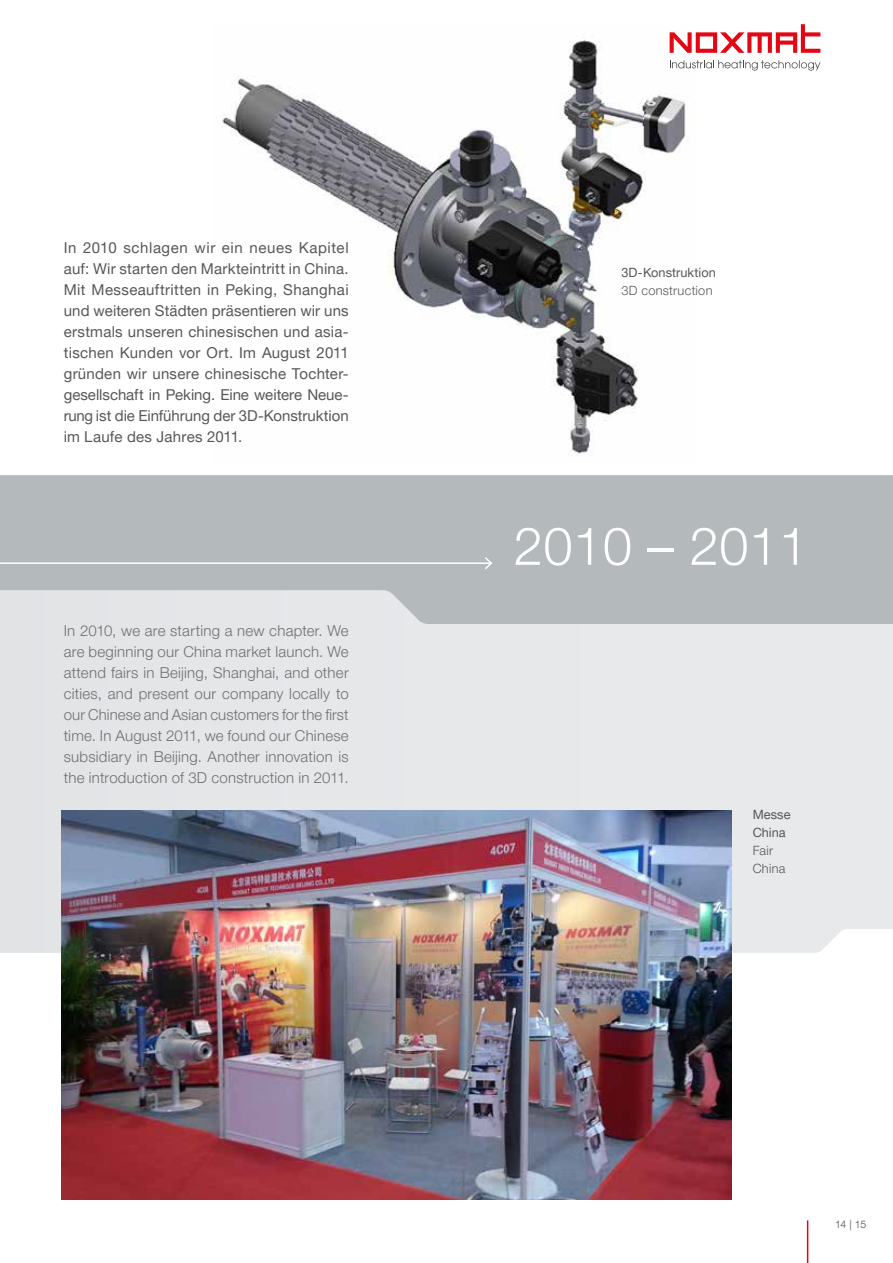
<style>
.page{position:relative;width:893px;height:1263px;background:#fff}
.page>*{position:absolute;margin:0;border:0;box-sizing:border-box;transform-origin:0 0}
.t1{font:300 52.5px "Helvetica Neue LT Pro";letter-spacing:.01em;color:#fff}
.t2{font:15px/21px "Helvetica Neue LT Pro";letter-spacing:-.005em;color:#575756;text-align:justify}
.t3{font:300 15px/21px "Helvetica Neue LT Pro";letter-spacing:.015em;color:#706f6f;text-align:justify}
.t4{font:12.75px/18px "Helvetica Neue LT Pro";color:#575756}
.t5{font:300 12.75px/18px "Helvetica Neue LT Pro";letter-spacing:.02em;color:#575756}
.t6{font:300 10.5px "Helvetica Neue LT Pro";color:#4a4a49}
</style>
<div class="page">
<div style="left:0;top:624px;width:893px;height:329px;background:#e7e8ea"></div>
<img style="left:222px;top:32px;width:464px;height:423px">
<img style="left:62px;top:810px;width:669px;height:389px">
<hr style="left:807px;top:1220px;width:1px;height:43px;background:#e30613">
<svg style="left:670px;top:60px;width:150px;height:11px"></svg>
<svg style="left:670px;top:24px;width:150px;height:29px"></svg>
<svg style="left:0;top:475px;width:893px;height:149px;background:#b9bdc0"></svg>
<hr style="left:0;top:562px;width:491px;height:2px;background:#fff">
<svg style="left:483px;top:555px;width:10px;height:16px"></svg>
<p class="t2" style="left:64px;top:237px;width:286px">In 2010 schlagen wir ein neues Kapitel auf: Wir starten den Markteintritt in China.<br>Mit Messeauftritten in Peking, Shanghai und weiteren Städten präsentieren wir uns erstmals unseren chinesischen und asia&shy;tischen Kunden vor Ort. Im August 2011 gründen wir unsere chinesische Tochter&shy;gesellschaft in Peking. Eine weitere Neue&shy;rung ist die Einführung der 3D-Konstruktion im Laufe des Jahres 2011.</p>
<p class="t3" style="left:64px;top:620px;width:286px">In 2010, we are starting a new chapter. We are beginning our China market launch. We attend fairs in Beijing, Shanghai, and other cities, and present our company locally to our Chinese and Asian customers for the first time. In August 2011, we found our Chinese subsidiary in Beijing. Another innovation is the introduction of 3D construction in 2011.</p>
<p class="t4" style="left:621px;top:263px;width:96px">3D-Konstruktion</p>
<p class="t5" style="left:621px;top:281px;width:92px">3D construction</p>
<h1 class="t1" style="left:514px;top:514px;width:296px">2010 – 2011</h1>
<p class="t4" style="left:753px;top:805px;width:39px">Messe<br>China</p>
<p class="t5" style="left:753px;top:841px;width:34px">Fair<br>China</p>
<p class="t6" style="left:835px;top:1218px;width:33px">14 | 15</p>
</div>
